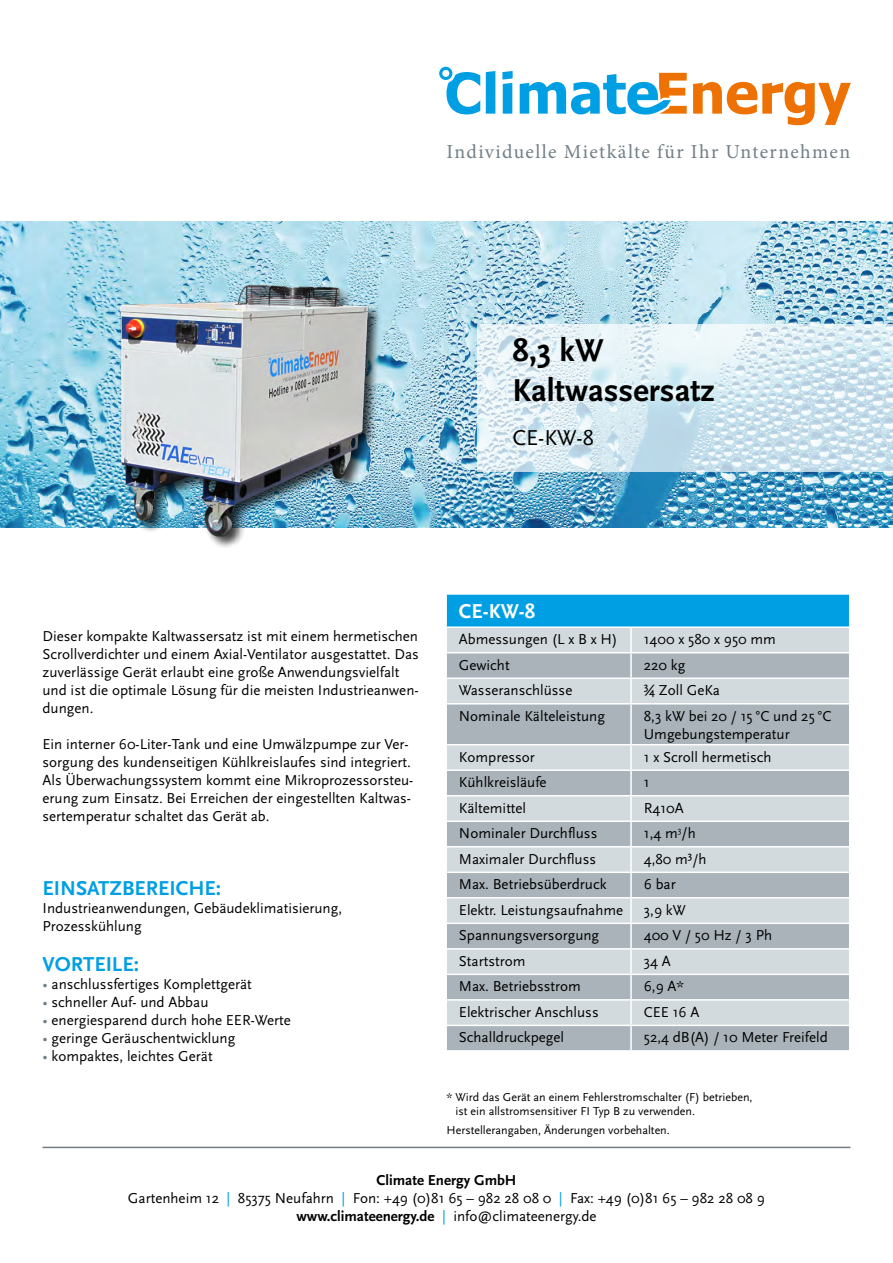
<style>
.page{position:relative;width:893px;height:1263px;background:#fff}
.page>*{position:absolute;margin:0;border:0;box-sizing:border-box;transform-origin:0 0}
.t1{font:700 33px/39.6px "Scala Sans";color:#000}
.t2{font:22.5px "Scala Sans";color:#000}
.t3{font:700 21px "Scala Sans";color:#009fe3}
.t4{font:700 21px "Scala Sans";color:#fff}
.t5{font:19.8px "Minion Pro";letter-spacing:.07em;color:#717e86}
.t6{font:15px/18px "Scala Sans";color:#000}
.t7{font:12px/13.5px "Scala Sans";color:#000}
.s1{color:#717e86}
.s2{font-weight:700}
.s3{color:#009fe3}
</style>
<div class="page">
<img style="left:0;top:221px;width:893px;height:306px">
<hr style="left:43px;top:1147px;width:807px;height:1px;background:#717e86">
<svg style="left:502px;top:71px;width:11px;height:43px"></svg>
<svg style="left:486px;top:71px;width:9px;height:43px"></svg>
<svg style="left:693px;top:82px;width:158px;height:43px"></svg>
<svg style="left:520px;top:73px;width:167px;height:42px"></svg>
<svg style="left:439px;top:67px;width:41px;height:47px"></svg>
<div style="left:446px;top:594px;width:404px;height:33px;background:#009fe3"></div>
<div style="left:447px;top:628px;width:402px;height:24px;background:#d3dadd"></div>
<svg style="left:447px;top:653px;width:402px;height:397px;background:#bcc5c9"></svg>
<hr style="left:445px;top:593px;width:186px;height:2px;background:#fff">
<hr style="left:445px;top:595px;width:2px;height:31px;background:#fff">
<hr style="left:631px;top:593px;width:219px;height:2px;background:#fff">
<hr style="left:849px;top:595px;width:1px;height:31px;background:#fff">
<hr style="left:445px;top:626px;width:186px;height:2px;background:#fff">
<hr style="left:631px;top:626px;width:219px;height:2px;background:#fff">
<hr style="left:630px;top:628px;width:2px;height:24px;background:#fff">
<hr style="left:630px;top:653px;width:2px;height:24px;background:#fff">
<hr style="left:445px;top:677px;width:186px;height:2px;background:#fff">
<hr style="left:631px;top:677px;width:219px;height:2px;background:#fff">
<hr style="left:630px;top:679px;width:2px;height:24px;background:#fff">
<hr style="left:445px;top:703px;width:186px;height:1px;background:#fff">
<hr style="left:631px;top:703px;width:219px;height:1px;background:#fff">
<hr style="left:630px;top:704px;width:2px;height:40px;background:#fff">
<hr style="left:445px;top:744px;width:186px;height:1px;background:#fff">
<hr style="left:631px;top:744px;width:219px;height:1px;background:#fff">
<hr style="left:630px;top:745px;width:2px;height:24px;background:#fff">
<hr style="left:445px;top:769px;width:186px;height:2px;background:#fff">
<hr style="left:631px;top:769px;width:219px;height:2px;background:#fff">
<hr style="left:630px;top:771px;width:2px;height:24px;background:#fff">
<hr style="left:445px;top:795px;width:186px;height:1px;background:#fff">
<hr style="left:631px;top:795px;width:219px;height:1px;background:#fff">
<hr style="left:630px;top:796px;width:2px;height:24px;background:#fff">
<hr style="left:445px;top:820px;width:186px;height:2px;background:#fff">
<hr style="left:631px;top:820px;width:219px;height:2px;background:#fff">
<hr style="left:630px;top:822px;width:2px;height:24px;background:#fff">
<hr style="left:445px;top:846px;width:186px;height:1px;background:#fff">
<hr style="left:631px;top:846px;width:219px;height:1px;background:#fff">
<hr style="left:630px;top:847px;width:2px;height:24px;background:#fff">
<hr style="left:445px;top:871px;width:186px;height:2px;background:#fff">
<hr style="left:631px;top:871px;width:219px;height:2px;background:#fff">
<hr style="left:630px;top:873px;width:2px;height:24px;background:#fff">
<hr style="left:445px;top:897px;width:186px;height:1px;background:#fff">
<hr style="left:631px;top:897px;width:219px;height:1px;background:#fff">
<hr style="left:630px;top:898px;width:2px;height:24px;background:#fff">
<hr style="left:445px;top:922px;width:186px;height:2px;background:#fff">
<hr style="left:631px;top:922px;width:219px;height:2px;background:#fff">
<hr style="left:630px;top:924px;width:2px;height:24px;background:#fff">
<hr style="left:445px;top:948px;width:186px;height:1px;background:#fff">
<hr style="left:631px;top:948px;width:219px;height:1px;background:#fff">
<hr style="left:630px;top:949px;width:2px;height:24px;background:#fff">
<hr style="left:445px;top:973px;width:186px;height:2px;background:#fff">
<hr style="left:631px;top:973px;width:219px;height:2px;background:#fff">
<hr style="left:630px;top:975px;width:2px;height:24px;background:#fff">
<hr style="left:445px;top:999px;width:186px;height:2px;background:#fff">
<hr style="left:631px;top:999px;width:219px;height:2px;background:#fff">
<hr style="left:630px;top:1001px;width:2px;height:24px;background:#fff">
<hr style="left:445px;top:1025px;width:186px;height:1px;background:#fff">
<hr style="left:631px;top:1025px;width:219px;height:1px;background:#fff">
<hr style="left:630px;top:1026px;width:2px;height:24px;background:#fff">
<svg style="left:485px;top:324px;width:408px;height:148px"></svg>
<img style="left:43px;top:221px;width:442px;height:327px">
<h3 class="t5" style="left:447px;top:139px;width:405px">Individuelle Mietkälte für Ihr Unternehmen</h3>
<h1 class="t1" style="left:512px;top:332px;width:204px">8,3 kW<br>Kaltwassersatz</h1>
<h2 class="t2" style="left:512px;top:426px;width:83px">CE-KW-8</h2>
<p class="t6" style="left:43px;top:628px;width:378px">Dieser kompakte Kaltwassersatz ist mit einem hermetischen Scrollverdichter und einem Axial-Ventilator ausgestattet. Das zuverlässige Gerät erlaubt eine große Anwendungsvielfalt und ist die optimale Lösung für die meisten Industrieanwen&shy;dungen.</p>
<p class="t6" style="left:43px;top:736px;width:372px">Ein interner 60-Liter-Tank und eine Umwälzpumpe zur Ver&shy;sorgung des kundenseitigen Kühlkreislaufes sind integriert.<br>Als Überwachungssystem kommt eine Mikroprozessorsteu&shy;erung zum Einsatz. Bei Erreichen der eingestellten Kaltwas&shy;sertemperatur schaltet das Gerät ab.</p>
<h3 class="t3" style="left:43px;top:877px;width:180px">EINSATZBEREICHE:</h3>
<p class="t6" style="left:43px;top:899px;width:301px">Industrieanwendungen, Gebäudeklimatisierung,<br>Prozesskühlung</p>
<h3 class="t3" style="left:43px;top:953px;width:98px">VORTEILE:</h3>
<p class="t6" style="left:43px;top:976px;width:211px"><span class="s1">•</span> anschlussfertiges Komplettgerät</p>
<p class="t6" style="left:43px;top:994px;width:167px"><span class="s1">•</span> schneller Auf- und Abbau</p>
<p class="t6" style="left:43px;top:1012px;width:250px"><span class="s1">•</span> energiesparend durch hohe EER-Werte</p>
<p class="t6" style="left:43px;top:1030px;width:194px"><span class="s1">•</span> geringe Geräuschentwicklung</p>
<p class="t6" style="left:43px;top:1048px;width:172px"><span class="s1">•</span> kompaktes, leichtes Gerät</p>
<h3 class="t4" style="left:459px;top:600px;width:78px">CE-KW-8</h3>
<p class="t6" style="left:459px;top:631px;width:160px">Abmessungen (L x B x H)</p>
<p class="t6" style="left:644px;top:631px;width:134px">1400 x 580 x 950 mm</p>
<p class="t6" style="left:459px;top:656px;width:52px">Gewicht</p>
<p class="t6" style="left:644px;top:656px;width:43px">220 kg</p>
<p class="t6" style="left:459px;top:682px;width:115px">Wasseranschlüsse</p>
<p class="t6" style="left:644px;top:682px;width:78px">¾ Zoll GeKa</p>
<p class="t6" style="left:459px;top:707px;width:147px">Nominale Kälteleistung</p>
<p class="t6" style="left:644px;top:707px;width:189px">8,3 kW bei 20 / 15 °C und 25 °C<br>Umgebungstemperatur</p>
<p class="t6" style="left:459px;top:748px;width:77px">Kompressor</p>
<p class="t6" style="left:644px;top:748px;width:129px">1 x Scroll hermetisch</p>
<p class="t6" style="left:459px;top:774px;width:89px">Kühlkreisläufe</p>
<p class="t6" style="left:644px;top:774px;width:7px">1</p>
<p class="t6" style="left:459px;top:799px;width:69px">Kältemittel</p>
<p class="t6" style="left:644px;top:799px;width:41px">R410A</p>
<p class="t6" style="left:459px;top:825px;width:140px">Nominaler Durchfluss</p>
<p class="t6" style="left:644px;top:825px;width:53px">1,4 m<sup>3</sup>/h</p>
<p class="t6" style="left:459px;top:850px;width:139px">Maximaler Durchfluss</p>
<p class="t6" style="left:644px;top:850px;width:64px">4,80 m³/h</p>
<p class="t6" style="left:459px;top:876px;width:149px">Max. Betriebsüberdruck</p>
<p class="t6" style="left:644px;top:876px;width:34px">6 bar</p>
<p class="t6" style="left:459px;top:901px;width:166px">Elektr. Leistungsaufnahme</p>
<p class="t6" style="left:644px;top:901px;width:43px">3,9 kW</p>
<p class="t6" style="left:459px;top:927px;width:142px">Spannungsversorgung</p>
<p class="t6" style="left:644px;top:927px;width:130px">400 V / 50 Hz / 3 Ph</p>
<p class="t6" style="left:459px;top:952px;width:68px">Startstrom</p>
<p class="t6" style="left:644px;top:952px;width:29px">34 A</p>
<p class="t6" style="left:459px;top:978px;width:123px">Max. Betriebsstrom</p>
<p class="t6" style="left:644px;top:978px;width:42px">6,9 A*</p>
<p class="t6" style="left:459px;top:1003px;width:141px">Elektrischer Anschluss</p>
<p class="t6" style="left:644px;top:1003px;width:57px">CEE 16 A</p>
<p class="t6" style="left:459px;top:1029px;width:107px">Schalldruckpegel</p>
<p class="t6" style="left:644px;top:1029px;width:185px">52,4 dB(A) / 10 Meter Freifeld</p>
<p class="t7" style="left:455px;top:1091px;width:299px;text-indent:-9px">* Wird das Gerät an einem Fehlerstromschalter (F) betrieben, ist ein allstromsensitiver FI Typ B zu verwenden.</p>
<p class="t7" style="left:446px;top:1124px;width:225px">Herstellerangaben, Änderungen vorbehalten.</p>
<p class="t6" style="left:128px;top:1172px;width:639px;text-align:center"><span class="s2">Climate Energy GmbH<br></span>Gartenheim 12 <span class="s3">|</span> 85375 Neufahrn <span class="s3">|</span> Fon: +49 (0)81 65 – 982 28 08 0 <span class="s3">|</span> Fax: +49 (0)81 65 – 982 28 08 9 <span class="s2">www.climateenergy.de</span> <span class="s3">|</span> info@climateenergy.de</p>
</div>
